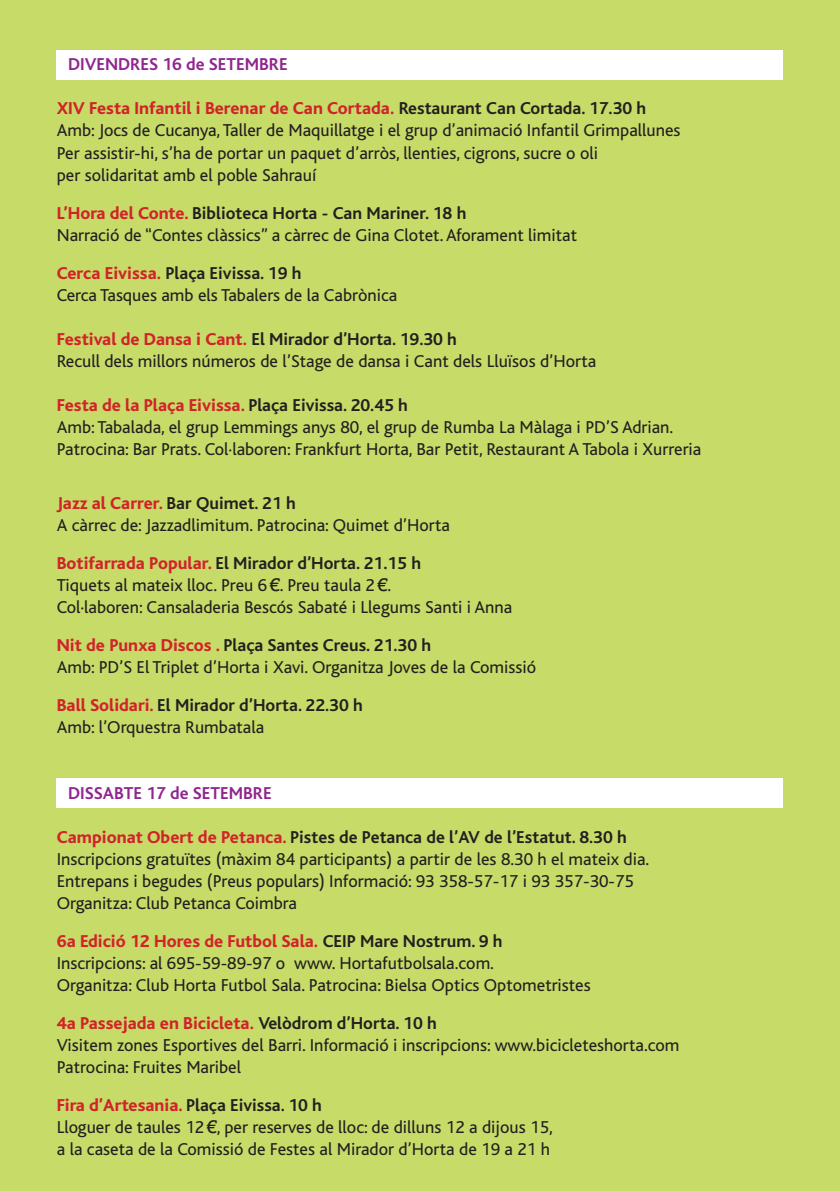
<style>
.page{position:relative;width:840px;height:1191px;background:#fff}
.page>*{position:absolute;margin:0;border:0;box-sizing:border-box;transform-origin:0 0}
.t1{font:18px "Bliss";color:#231f20}
.t2{font:700 18px "Bliss";color:#231f20}
.t3{font:800 18px "Bliss";color:#d1232a}
.t4{font:700 18px "Bliss";color:#90268f}
.s1{font-weight:700;color:#231f20}
.s2{font-weight:800;color:#d1232a}
.s3{font-family:"Linotype Euro Font Ato F"}
</style>
<div class="page">
<div style="left:0;top:0;width:839px;height:1191px;background:#c7dc68"></div>
<div style="left:57px;top:778px;width:725px;height:29px;background:#fff"></div>
<div style="left:57px;top:51px;width:725px;height:29px;background:#fff"></div>
<p class="t4" style="left:68px;top:55px;width:221px">DIVENDRES 16 de SETEMBRE</p>
<p class="t3" style="left:57px;top:99px;width:590px">XIV Festa Infantil i Berenar de Can Cortada. <span class="s1">Restaurant Can Cortada. 17.30 h</span></p>
<p class="t1" style="left:57px;top:121px;width:625px">Amb: Jocs de Cucanya, Taller de Maquillatge i el grup d’animació Infantil Grimpallunes</p>
<p class="t1" style="left:57px;top:143px;width:542px">Per assistir-hi, s’ha de portar un paquet d’arròs, llenties, cigrons, sucre o oli</p>
<p class="t1" style="left:57px;top:165px;width:261px">per solidaritat amb el poble Sahrauí</p>
<p class="t2" style="left:57px;top:203px;width:411px"><span class="s2">L’Hora del Conte.</span> Biblioteca Horta - Can Mariner. 18 h</p>
<p class="t1" style="left:57px;top:225px;width:521px">Narració de “Contes clàssics” a càrrec de Gina Clotet. Aforament limitat</p>
<p class="t2" style="left:57px;top:263px;width:246px"><span class="s2">Cerca Eivissa.</span> Plaça Eivissa. 19 h</p>
<p class="t1" style="left:57px;top:285px;width:342px">Cerca Tasques amb els Tabalers de la Cabrònica</p>
<p class="t2" style="left:57px;top:329px;width:401px"><span class="s2">Festival de Dansa i Cant.</span> El Mirador d’Horta. 19.30 h</p>
<p class="t1" style="left:57px;top:351px;width:540px">Recull dels millors números de l’Stage de dansa i Cant dels Lluïsos d’Horta</p>
<p class="t3" style="left:57px;top:395px;width:352px">Festa de la Plaça Eivissa. <span class="s1">Plaça Eivissa. 20.45 h</span></p>
<p class="t1" style="left:57px;top:417px;width:617px">Amb: Tabalada, el grup Lemmings anys 80, el grup de Rumba La Màlaga i PD’S Adrian.</p>
<p class="t1" style="left:57px;top:439px;width:645px">Patrocina: Bar Prats. Col·laboren: Frankfurt Horta, Bar Petit, Restaurant A Tabola i Xurreria</p>
<p class="t3" style="left:57px;top:493px;width:240px">Jazz al Carrer. <span class="s1">Bar Quimet. 21 h</span></p>
<p class="t1" style="left:57px;top:515px;width:394px">A càrrec de: Jazzadlimitum. Patrocina: Quimet d’Horta</p>
<p class="t2" style="left:57px;top:553px;width:365px"><span class="s2">Botifarrada Popular.</span> El Mirador d’Horta. 21.15 h</p>
<p class="t1" style="left:57px;top:575px;width:336px">Tiquets al mateix lloc. Preu 6 <span class="s3">E</span>. Preu taula 2 <span class="s3">E</span>.</p>
<p class="t1" style="left:57px;top:597px;width:456px">Col·laboren: Cansaladeria Bescós Sabaté i Llegums Santi i Anna</p>
<p class="t2" style="left:57px;top:635px;width:375px"><span class="s2">Nit de Punxa Discos .</span> Plaça Santes Creus. 21.30 h</p>
<p class="t1" style="left:57px;top:657px;width:480px">Amb: PD’S El Triplet d’Horta i Xavi. Organitza Joves de la Comissió</p>
<p class="t2" style="left:57px;top:695px;width:307px"><span class="s2">Ball Solidari.</span> El Mirador d’Horta. 22.30 h</p>
<p class="t1" style="left:57px;top:717px;width:209px">Amb: l’Orquestra Rumbatala</p>
<p class="t4" style="left:68px;top:783px;width:205px">DISSABTE 17 de SETEMBRE</p>
<p class="t2" style="left:57px;top:827px;width:571px"><span class="s2">Campionat Obert de Petanca.</span> Pistes de Petanca de l’AV de l’Estatut. 8.30 h</p>
<p class="t1" style="left:57px;top:849px;width:593px">Inscripcions gratuïtes (màxim 84 participants) a partir de les 8.30 h el mateix dia.</p>
<p class="t1" style="left:57px;top:871px;width:578px">Entrepans i begudes (Preus populars) Informació: 93 358-57-17 i 93 357-30-75</p>
<p class="t1" style="left:57px;top:893px;width:242px">Organitza: Club Petanca Coimbra</p>
<p class="t3" style="left:57px;top:931px;width:447px">6a Edició 12 Hores de Futbol Sala. <span class="s1">CEIP Mare Nostrum. 9 h</span></p>
<p class="t1" style="left:57px;top:953px;width:438px">Inscripcions: al 695-59-89-97 o www. Hortafutbolsala.com.</p>
<p class="t1" style="left:57px;top:975px;width:535px">Organitza: Club Horta Futbol Sala. Patrocina: Bielsa Optics Optometristes</p>
<p class="t3" style="left:57px;top:1013px;width:381px">4a Passejada en Bicicleta. <span class="s1">Velòdrom d’Horta. 10 h</span></p>
<p class="t1" style="left:57px;top:1035px;width:624px">Visitem zones Esportives del Barri. Informació i inscripcions: www.bicicleteshorta.com</p>
<p class="t1" style="left:57px;top:1057px;width:186px">Patrocina: Fruites Maribel</p>
<p class="t3" style="left:57px;top:1095px;width:266px">Fira d’Artesania. <span class="s1">Plaça Eivissa. 10 h</span></p>
<p class="t1" style="left:57px;top:1117px;width:497px">Lloguer de taules 12 <span class="s3">E</span>, per reserves de lloc: de dilluns 12 a dijous 15,</p>
<p class="t1" style="left:57px;top:1139px;width:494px">a la caseta de la Comissió de Festes al Mirador d’Horta de 19 a 21 h</p>
</div>
